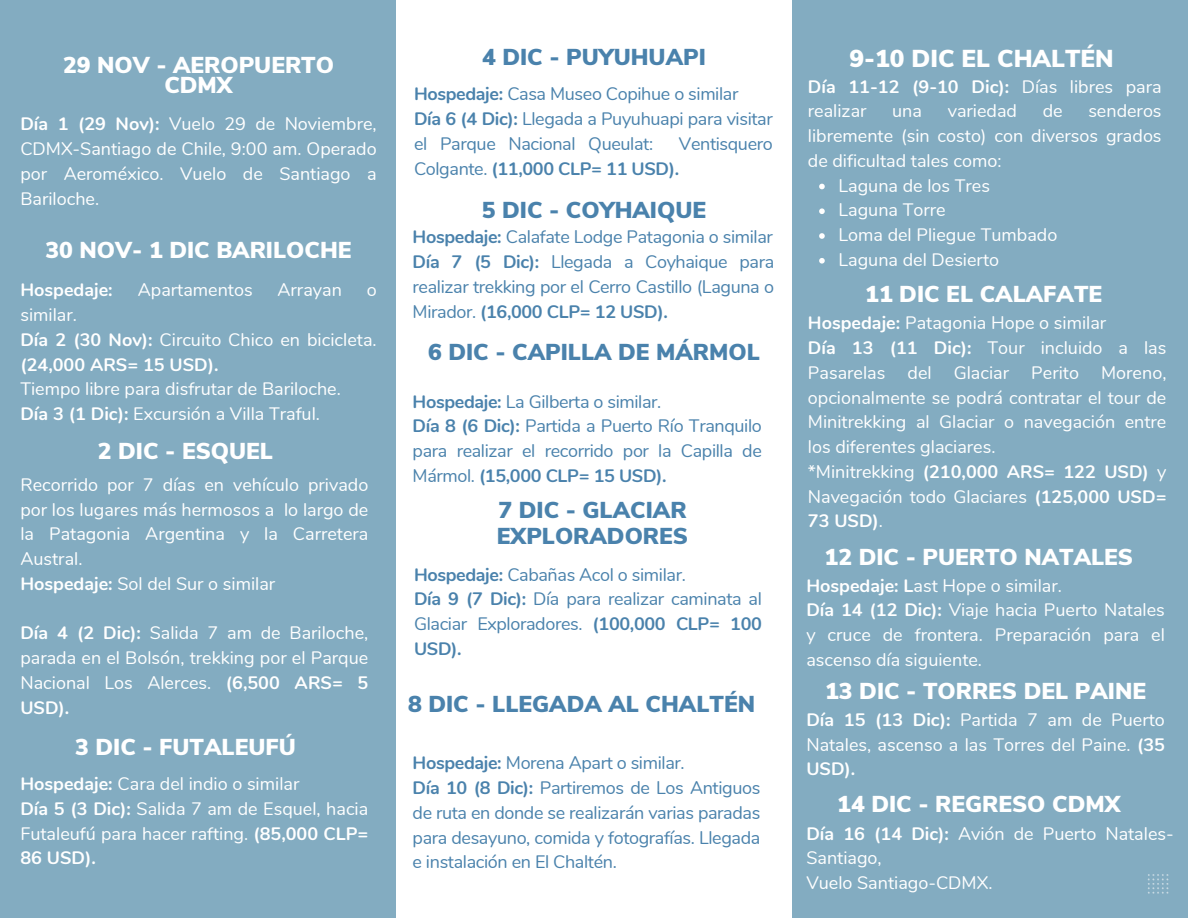
<style>
.page{position:relative;width:1188px;height:918px;background:#83acc1}
.page>*{position:absolute;margin:0;border:0;box-sizing:border-box;transform-origin:0 0}
.t1{font:900 24.45px "Nunito Sans";color:#fff}
.t2{font:900 22.95px/20.2px "Nunito Sans";color:#fff;text-align:center}
.t3{font:900 22.95px/25.8px "Nunito Sans";color:#4a82ac}
.t4{font:18px/24.8px "Nunito";color:#fff;text-align:justify}
.t5{font:18px/24.8px "Nunito";letter-spacing:-.02em;color:#4a82ac;text-align:justify}
.t6{font:700 18px/24.8px "Nunito";color:#fff}
.s1{font-weight:700}
.s2{font-weight:400}
</style>
<div class="page">
<div style="left:396px;top:0;width:396px;height:918px;background:#fff"></div>
<svg style="left:1148px;top:874px;width:21px;height:20px"></svg>
<svg style="left:819px;top:184px;width:6px;height:5px"></svg>
<svg style="left:819px;top:208px;width:6px;height:6px"></svg>
<svg style="left:819px;top:233px;width:6px;height:6px"></svg>
<svg style="left:819px;top:258px;width:6px;height:6px"></svg>
<p class="t2" style="left:63px;top:55px;width:273px">29 NOV - AEROPUERTO<br>CDMX</p>
<h1 class="t4" style="left:20px;top:112px;width:358px"><span class="s1">Día 1 (29 Nov):</span> Vuelo 29 de Noviembre, CDMX-Santiago de Chile, 9:00 am. Operado por Aeroméxico. Vuelo de Santiago a Bariloche.</h1>
<h1 class="t2" style="left:45px;top:240px;width:308px">30 NOV- 1 DIC BARILOCHE</h1>
<p class="t6" style="left:20px;top:278px;width:94px">Hospedaje:</p>
<p class="t4" style="left:138px;top:278px;width:116px">Apartamentos</p>
<p class="t4" style="left:278px;top:278px;width:66px">Arrayan</p>
<p class="t4" style="left:367px;top:278px;width:11px">o</p>
<p class="t4" style="left:20px;top:303px;width:58px">similar.</p>
<h1 class="t6" style="left:20px;top:328px;width:358px">Día 2 (30 Nov): <span class="s2">Circuito Chico en bicicleta. </span>(24,000 ARS= 15 USD).</h1>
<p class="t4" style="left:20px;top:377px;width:322px">Tiempo libre para disfrutar de Bariloche.</p>
<p class="t4" style="left:20px;top:402px;width:301px"><span class="s1">Día 3 (1 Dic):</span> Excursión a Villa Traful.</p>
<p class="t2" style="left:98px;top:442px;width:177px">2 DIC - ESQUEL</p>
<p class="t4" style="left:20px;top:473px;width:350px">Recorrido por 7 días en vehículo privado por los lugares más hermosos a lo largo de la Patagonia Argentina y la Carretera Austral.</p>
<p class="t4" style="left:20px;top:572px;width:256px"><span class="s1">Hospedaje:</span> Sol del Sur o similar</p>
<h1 class="t4" style="left:20px;top:621px;width:350px"><span class="s1">Día 4 (2 Dic):</span> Salida 7 am de Bariloche, parada en el Bolsón, trekking por el Parque Nacional Los Alerces. <span class="s1">(6,500 ARS= 5<br>USD).</span></h1>
<p class="t2" style="left:75px;top:737px;width:212px">3 DIC - FUTALEUFÚ</p>
<p class="t4" style="left:20px;top:772px;width:281px"><span class="s1">Hospedaje:</span> Cara del indio o similar</p>
<p class="t4" style="left:20px;top:797px;width:350px"><span class="s1">Día 5 (3 Dic):</span> Salida 7 am de Esquel, hacia Futaleufú para hacer rafting. <span class="s1">(85,000 CLP= 86 USD).</span></p>
<h1 class="t3" style="left:482px;top:44px;width:225px">4 DIC - PUYUHUAPI</h1>
<p class="t5" style="left:414px;top:82px;width:326px"><span class="s1">Hospedaje:</span> Casa Museo Copihue o similar</p>
<p class="t5" style="left:414px;top:107px;width:360px"><span class="s1">Día 6 (4 Dic):</span> Llegada a Puyuhuapi para visitar el Parque Nacional Queulat:</p>
<p class="t5" style="left:414px;top:132px;width:360px;text-indent:265px">Ventisquero<br>Colgante. <span class="s1">(11,000 CLP= 11 USD).</span></p>
<p class="t3" style="left:482px;top:197px;width:226px">5 DIC - COYHAIQUE</p>
<p class="t5" style="left:413px;top:225px;width:362px"><span class="s1">Hospedaje:</span> Calafate Lodge Patagonia o similar</p>
<p class="t5" style="left:413px;top:250px;width:363px"><span class="s1">Día 7 (5 Dic):</span> Llegada a Coyhaique para realizar trekking por el Cerro Castillo (Laguna o Mirador. <span class="s1">(16,000 CLP= 12 USD).</span></p>
<h1 class="t3" style="left:428px;top:340px;width:333px">6 DIC - CAPILLA DE MÁRMOL</h1>
<p class="t5" style="left:413px;top:389px;width:250px"><span class="s1">Hospedaje:</span> La Gilberta o similar.</p>
<p class="t5" style="left:413px;top:414px;width:351px"><span class="s1">Día 8 (6 Dic):</span> Partida a Puerto Río Tranquilo para realizar el recorrido por la Capilla de Mármol. <span class="s1">(15,000 CLP= 15 USD).</span></p>
<p class="t3" style="left:497px;top:498px;width:193px">7 DIC - GLACIAR<br>EXPLORADORES</p>
<p class="t5" style="left:414px;top:562px;width:273px"><span class="s1">Hospedaje:</span> Cabañas Acol o similar.</p>
<p class="t5" style="left:414px;top:587px;width:349px"><span class="s1">Día 9 (7 Dic):</span> Día para realizar caminata al Glaciar Exploradores. <span class="s1">(100,000 CLP= 100<br>USD).</span></p>
<p class="t3" style="left:408px;top:692px;width:348px">8 DIC - LLEGADA AL CHALTÉN</p>
<p class="t5" style="left:413px;top:751px;width:274px"><span class="s1">Hospedaje:</span> Morena Apart o similar.</p>
<h1 class="t5" style="left:413px;top:776px;width:349px"><span class="s1">Día 10 (8 Dic):</span> Partiremos de Los Antiguos de ruta en donde se realizarán varias paradas para desayuno, comida y fotografías. Llegada</h1>
<p class="t5" style="left:413px;top:850px;width:206px">e instalación en El Chaltén.</p>
<h1 class="t1" style="left:850px;top:42px;width:266px">9-10 DIC EL CHALTÉN</h1>
<p class="t4" style="left:808px;top:74px;width:355px"><span class="s1">Día 11-12 (9-10 Dic):</span> Días libres para realizar</p>
<p class="t4" style="left:808px;top:99px;width:355px;text-indent:280px">senderos libremente (sin costo) con diversos grados de dificultad tales como:</p>
<p class="t4" style="left:838px;top:173px;width:153px">Laguna de los Tres</p>
<h1 class="t4" style="left:838px;top:198px;width:109px">Laguna Torre</h1>
<p class="t4" style="left:838px;top:223px;width:220px">Loma del Pliegue Tumbado</p>
<p class="t4" style="left:838px;top:248px;width:162px">Laguna del Desierto</p>
<p class="t4" style="left:892px;top:99px;width:31px">una</p>
<p class="t4" style="left:948px;top:99px;width:71px">variedad</p>
<p class="t4" style="left:1043px;top:99px;width:21px">de</p>
<p class="t2" style="left:865px;top:285px;width:238px">11 DIC EL CALAFATE</p>
<h1 class="t4" style="left:808px;top:311px;width:300px"><span class="s1">Hospedaje:</span> Patagonia Hope o similar</h1>
<p class="t4" style="left:808px;top:336px;width:360px"><span class="s1">Día 13 (11 Dic):</span> Tour incluido a las Pasarelas del Glaciar Perito Moreno, opcionalmente se podrá contratar el tour de Minitrekking al Glaciar o navegación entre los diferentes glaciares.</p>
<h1 class="t4" style="left:808px;top:460px;width:360px">*Minitrekking <span class="s1">(210,000 ARS= 122 USD)</span> y Navegación todo Glaciares <span class="s1">(125,000 USD= 73 USD)</span>.</h1>
<p class="t2" style="left:825px;top:547px;width:310px">12 DIC - PUERTO NATALES</p>
<h1 class="t4" style="left:806px;top:573px;width:257px"><span class="s1">Hospedaje: L</span>ast Hope o similar.</h1>
<p class="t4" style="left:806px;top:598px;width:360px"><span class="s1">Día 14 (12 Dic):</span> Viaje hacia Puerto Natales y cruce de frontera. Preparación para el ascenso día siguiente.</p>
<h1 class="t2" style="left:825px;top:682px;width:322px">13 DIC - TORRES DEL PAINE</h1>
<p class="t4" style="left:806px;top:708px;width:360px"><span class="s1">Día 15 (13 Dic):</span> Partida 7 am de Puerto Natales, ascenso a las Torres del Paine. <span class="s1">(35<br>USD).</span></p>
<p class="t2" style="left:837px;top:795px;width:285px">14 DIC - REGRESO CDMX</p>
<p class="t4" style="left:806px;top:821px;width:369px"><span class="s1">Día 16 (14 Dic):</span> Avión de Puerto Natales-<br>Santiago,</p>
<h1 class="t4" style="left:806px;top:871px;width:188px">Vuelo Santiago-CDMX.</h1>
</div>
